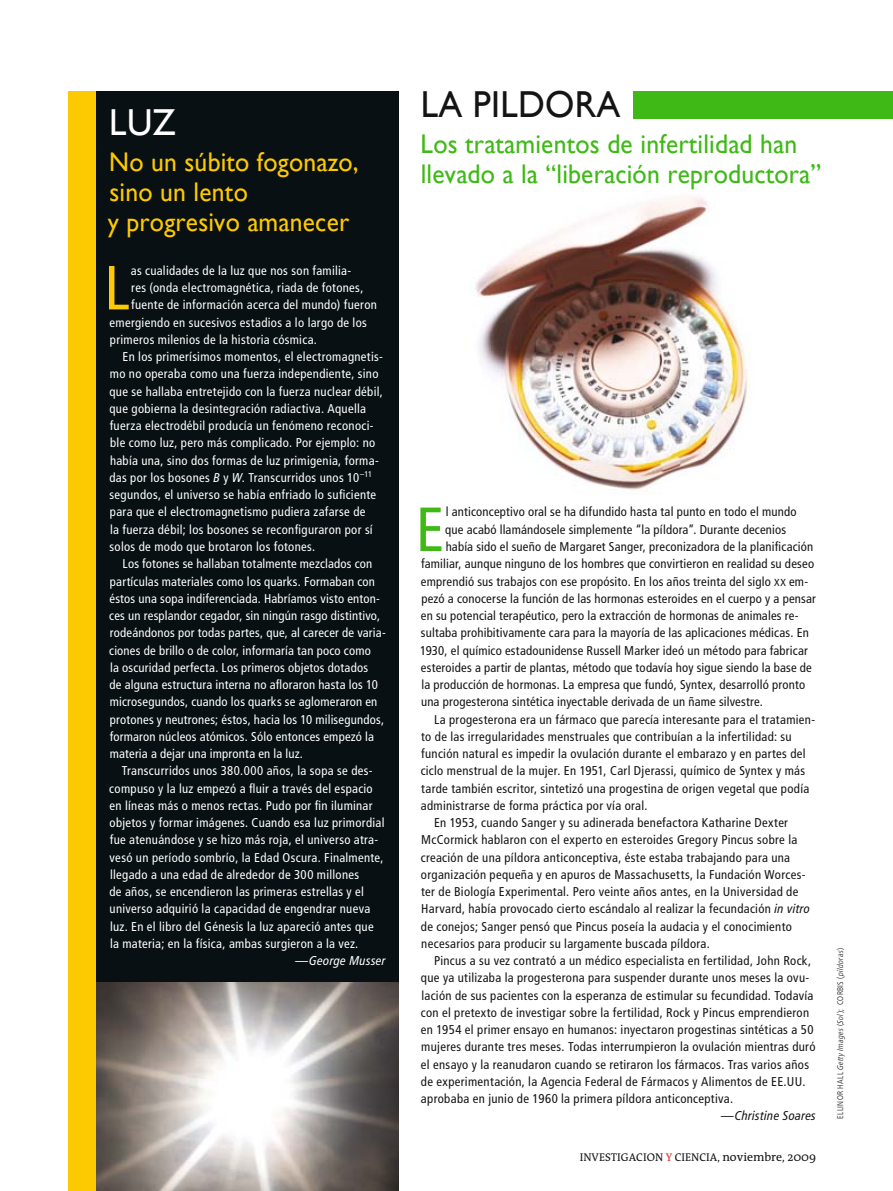
<style>
.page{position:relative;width:893px;height:1191px;background:#fff}
.page>*{position:absolute;margin:0;border:0;box-sizing:border-box;transform-origin:0 0}
.t1{font:condensed 62.25px "Frutiger LT Std";color:#3eb915}
.t2{font:condensed 62.25px "Frutiger LT Std";color:#fdc900}
.t3{font:37.5px "Gill Sans";letter-spacing:.01em;color:#131413;scale:.95 1}
.t4{font:37.5px "Gill Sans";color:#fff;scale:.95 1}
.t5{font:27px/30px "Gill Sans";letter-spacing:.01em;color:#3eb915;scale:.95 1}
.t6{font:27px/30px "Gill Sans";letter-spacing:.01em;color:#fdc900;scale:.95 1}
.t7{font:condensed 12.75px "Frutiger LT Std";letter-spacing:.02em;color:#131413}
.t8{font:condensed 12.75px "Frutiger LT Std";letter-spacing:.02em;color:#fff}
.t9{font:italic condensed 12.75px "Frutiger LT Com";letter-spacing:.02em;color:#131413}
.t10{font:italic condensed 12.75px "Frutiger LT Com";letter-spacing:.025em;color:#fff}
.t11{font:11.25px "The Antiqua B5";color:#131413}
.t12{font:300 condensed 8.25px "Frutiger LT Std";letter-spacing:.04em;color:#131413}
.s1{font-family:"Frutiger LT Com";font-style:italic}
.s2{font-family:"Frutiger LT Std Cn SC800";font-stretch:normal;font-size:10.2px}
.s3{color:#dc2a1b}
.s4{font-size:12px}
</style>
<div class="page">
<div style="left:633px;top:91px;width:260px;height:28px;background:#3eb915"></div>
<div style="left:68px;top:91px;width:330px;height:991px;background:#081013"></div>
<img style="left:95px;top:982px;width:303px;height:209px">
<div style="left:68px;top:91px;width:27px;height:1100px;background:#fdc900"></div>
<img style="left:475px;top:198px;width:273px;height:292px">
<h2 class="t3" style="left:421px;top:83px;width:212px">LA PILDORA</h2>
<h3 class="t5" style="left:421px;top:129px;width:423px">Los tratamientos de infertilidad han llevado a la “liberación reproductora”</h3>
<h2 class="t4" style="left:109px;top:101px;width:71px">LUZ</h2>
<h3 class="t6" style="left:108px;top:147px;width:265px">No un súbito fogonazo, sino un lento<br>y progresivo amanecer</h3>
<h1 class="t2" style="left:104px;top:258px;width:27px">L</h1>
<p class="t8" style="left:131px;top:264px;width:222px">as cualidades de la luz que nos son familia-</p>
<p class="t8" style="left:131px;top:281px;width:234px">res (onda electromagnética, riada de fotones,</p>
<p class="t8" style="left:131px;top:299px;width:247px">fuente de información acerca del mundo) fueron</p>
<p class="t8" style="left:110px;top:316px;width:259px">emergiendo en sucesivos estadios a lo largo de los</p>
<p class="t8" style="left:110px;top:333px;width:209px">primeros milenios de la historia cósmica.</p>
<p class="t8" style="left:123px;top:350px;width:262px">En los primerísimos momentos, el electromagnetis-</p>
<p class="t8" style="left:110px;top:368px;width:270px">mo no operaba como una fuerza independiente, sino</p>
<p class="t8" style="left:110px;top:385px;width:275px">que se hallaba entretejido con la fuerza nuclear débil,</p>
<p class="t8" style="left:110px;top:402px;width:258px">que gobierna la desintegración radiactiva. Aquella</p>
<p class="t8" style="left:110px;top:419px;width:265px">fuerza electrodébil producía un fenómeno reconoci-</p>
<p class="t8" style="left:110px;top:437px;width:267px">ble como luz, pero más complicado. Por ejemplo: no</p>
<p class="t8" style="left:110px;top:454px;width:270px">había una, sino dos formas de luz primigenia, forma-</p>
<p class="t8" style="left:110px;top:471px;width:264px">das por los bosones <span class="s1">B</span> y <span class="s1">W</span>. Transcurridos unos 10<sup>–11</sup></p>
<p class="t8" style="left:110px;top:488px;width:268px">segundos, el universo se había enfriado lo suficiente</p>
<p class="t8" style="left:110px;top:506px;width:257px">para que el electromagnetismo pudiera zafarse de</p>
<p class="t8" style="left:110px;top:523px;width:264px">la fuerza débil; los bosones se reconfiguraron por sí</p>
<p class="t8" style="left:110px;top:540px;width:207px">solos de modo que brotaron los fotones.</p>
<p class="t8" style="left:123px;top:557px;width:251px">Los fotones se hallaban totalmente mezclados con</p>
<p class="t8" style="left:110px;top:575px;width:267px">partículas materiales como los quarks. Formaban con</p>
<p class="t8" style="left:110px;top:592px;width:272px">éstos una sopa indiferenciada. Habríamos visto enton-</p>
<p class="t8" style="left:109px;top:609px;width:272px">ces un resplandor cegador, sin ningún rasgo distintivo,</p>
<p class="t8" style="left:110px;top:626px;width:277px">rodeándonos por todas partes, que, al carecer de varia-</p>
<p class="t8" style="left:109px;top:644px;width:263px">ciones de brillo o de color, informaría tan poco como</p>
<p class="t8" style="left:110px;top:661px;width:259px">la oscuridad perfecta. Los primeros objetos dotados</p>
<p class="t8" style="left:110px;top:678px;width:270px">de alguna estructura interna no afloraron hasta los 10</p>
<p class="t8" style="left:110px;top:695px;width:269px">microsegundos, cuando los quarks se aglomeraron en</p>
<p class="t8" style="left:110px;top:713px;width:276px">protones y neutrones; éstos, hacia los 10 milisegundos,</p>
<p class="t8" style="left:110px;top:730px;width:266px">formaron núcleos atómicos. Sólo entonces empezó la</p>
<p class="t8" style="left:110px;top:747px;width:195px">materia a dejar una impronta en la luz.</p>
<p class="t8" style="left:122px;top:764px;width:252px">Transcurridos unos 380.000 años, la sopa se des-</p>
<p class="t8" style="left:109px;top:782px;width:265px">compuso y la luz empezó a fluir a través del espacio</p>
<p class="t8" style="left:110px;top:799px;width:265px">en líneas más o menos rectas. Pudo por fin iluminar</p>
<p class="t8" style="left:110px;top:816px;width:277px">objetos y formar imágenes. Cuando esa luz primordial</p>
<p class="t8" style="left:110px;top:833px;width:270px">fue atenuándose y se hizo más roja, el universo atra-</p>
<p class="t8" style="left:110px;top:851px;width:275px">vesó un período sombrío, la Edad Oscura. Finalmente,</p>
<p class="t8" style="left:110px;top:868px;width:251px">llegado a una edad de alrededor de 300 millones</p>
<p class="t8" style="left:110px;top:885px;width:256px">de años, se encendieron las primeras estrellas y el</p>
<p class="t8" style="left:110px;top:902px;width:262px">universo adquirió la capacidad de engendrar nueva</p>
<p class="t8" style="left:110px;top:920px;width:265px">luz. En el libro del Génesis la luz apareció antes que</p>
<p class="t8" style="left:110px;top:937px;width:250px">la materia; en la física, ambas surgieron a la vez.</p>
<p class="t10" style="left:296px;top:955px;width:92px">—George Musser</p>
<p class="t12" style="left:836px;top:1118px;width:172px;rotate:-90deg">ELLINOR HALL <span class="s1">Getty Images</span> (<span class="s1">Sol</span>); CORBIS (<span class="s1">píldoras</span>)</p>
<h1 class="t1" style="left:416px;top:499px;width:30px">E</h1>
<p class="t7" style="left:446px;top:506px;width:352px">l anticonceptivo oral se ha difundido hasta tal punto en todo el mundo</p>
<p class="t7" style="left:445px;top:523px;width:342px">que acabó llamándosele simplemente “la píldora”. Durante decenios</p>
<p class="t7" style="left:446px;top:540px;width:369px">había sido el sueño de Margaret Sanger, preconizadora de la planificación</p>
<p class="t7" style="left:421px;top:557px;width:395px">familiar, aunque ninguno de los hombres que convirtieron en realidad su deseo</p>
<p class="t7" style="left:421px;top:575px;width:389px">emprendió sus trabajos con ese propósito. En los años treinta del siglo <span class="s2">XX</span> em-</p>
<p class="t7" style="left:421px;top:592px;width:396px">pezó a conocerse la función de las hormonas esteroides en el cuerpo y a pensar</p>
<p class="t7" style="left:421px;top:609px;width:379px">en su potencial terapéutico, pero la extracción de hormonas de animales re-</p>
<p class="t7" style="left:421px;top:626px;width:389px">sultaba prohibitivamente cara para la mayoría de las aplicaciones médicas. En</p>
<p class="t7" style="left:420px;top:644px;width:389px">1930, el químico estadounidense Russell Marker ideó un método para fabricar</p>
<p class="t7" style="left:421px;top:661px;width:393px">esteroides a partir de plantas, método que todavía hoy sigue siendo la base de</p>
<p class="t7" style="left:422px;top:678px;width:385px">la producción de hormonas. La empresa que fundó, Syntex, desarrolló pronto</p>
<p class="t7" style="left:421px;top:695px;width:343px">una progesterona sintética inyectable derivada de un ñame silvestre.</p>
<p class="t7" style="left:434px;top:713px;width:383px">La progesterona era un fármaco que parecía interesante para el tratamien-</p>
<p class="t7" style="left:421px;top:730px;width:372px">to de las irregularidades menstruales que contribuían a la infertilidad: su</p>
<p class="t7" style="left:421px;top:747px;width:386px">función natural es impedir la ovulación durante el embarazo y en partes del</p>
<p class="t7" style="left:421px;top:764px;width:386px">ciclo menstrual de la mujer. En 1951, Carl Djerassi, químico de Syntex y más</p>
<p class="t7" style="left:421px;top:782px;width:390px">tarde también escritor, sintetizó una progestina de origen vegetal que podía</p>
<p class="t7" style="left:421px;top:799px;width:228px">administrarse de forma práctica por vía oral.</p>
<p class="t7" style="left:434px;top:816px;width:356px">En 1953, cuando Sanger y su adinerada benefactora Katharine Dexter</p>
<p class="t7" style="left:421px;top:833px;width:378px">McCormick hablaron con el experto en esteroides Gregory Pincus sobre la</p>
<p class="t7" style="left:421px;top:851px;width:371px">creación de una píldora anticonceptiva, éste estaba trabajando para una</p>
<p class="t7" style="left:421px;top:868px;width:386px">organización pequeña y en apuros de Massachusetts, la Fundación Worces-</p>
<p class="t7" style="left:421px;top:885px;width:379px">ter de Biología Experimental. Pero veinte años antes, en la Universidad de</p>
<p class="t7" style="left:421px;top:902px;width:390px">Harvard, había provocado cierto escándalo al realizar la fecundación <span class="s1">in vitro</span></p>
<p class="t7" style="left:421px;top:920px;width:372px">de conejos; Sanger pensó que Pincus poseía la audacia y el conocimiento</p>
<p class="t7" style="left:421px;top:937px;width:290px">necesarios para producir su largamente buscada píldora.</p>
<p class="t7" style="left:434px;top:954px;width:379px">Pincus a su vez contrató a un médico especialista en fertilidad, John Rock,</p>
<p class="t7" style="left:421px;top:971px;width:390px">que ya utilizaba la progesterona para suspender durante unos meses la ovu-</p>
<p class="t7" style="left:422px;top:989px;width:393px">lación de sus pacientes con la esperanza de estimular su fecundidad. Todavía</p>
<p class="t7" style="left:421px;top:1006px;width:390px">con el pretexto de investigar sobre la fertilidad, Rock y Pincus emprendieron</p>
<p class="t7" style="left:421px;top:1023px;width:394px">en 1954 el primer ensayo en humanos: inyectaron progestinas sintéticas a 50</p>
<p class="t7" style="left:421px;top:1040px;width:396px">mujeres durante tres meses. Todas interrumpieron la ovulación mientras duró</p>
<p class="t7" style="left:421px;top:1058px;width:390px">el ensayo y la reanudaron cuando se retiraron los fármacos. Tras varios años</p>
<p class="t7" style="left:421px;top:1075px;width:386px">de experimentación, la Agencia Federal de Fármacos y Alimentos de EE.UU.</p>
<p class="t7" style="left:421px;top:1092px;width:314px">aprobaba en junio de 1960 la primera píldora anticonceptiva.</p>
<p class="t9" style="left:721px;top:1111px;width:96px">—Christine Soares</p>
<p class="t11" style="left:580px;top:1153px;width:238px">INVESTIGACION <span class="s3">Y</span> CIENCIA, <span class="s4">noviembre, 2009</span></p>
</div>
